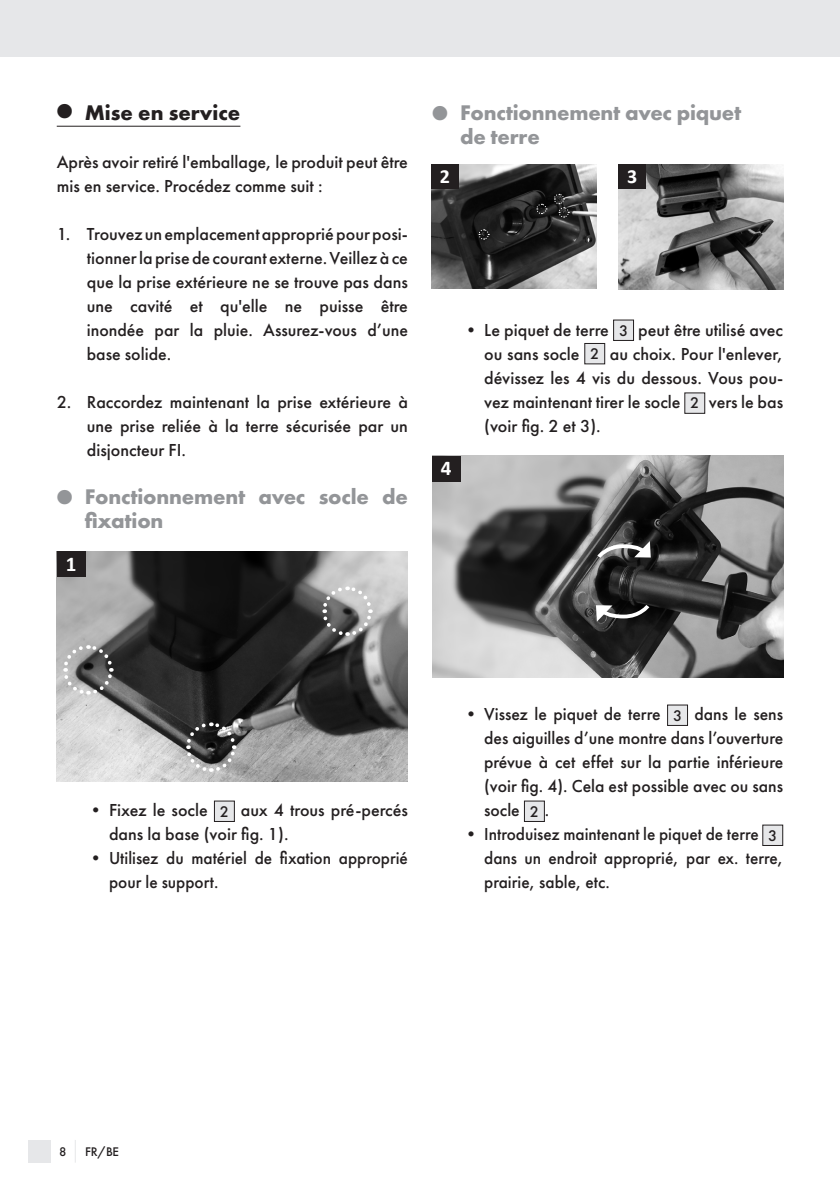
<style>
.page{position:relative;width:840px;height:1191px;background:#fff}
.page>*{position:absolute;margin:0;border:0;box-sizing:border-box;transform-origin:0 0}
._03_Subhead{font:700 22px/24px "Futura PT";letter-spacing:-.01em;color:#939598}
._01_Headline{font:700 22px "Futura PT";color:#231f20}
.t1{font:700 21px "Calibri";color:#fff}
.t2{font:700 20px "Calibri";color:#fff}
._01_Fließtext{font:500 18px/24px "Futura PT";color:#231f20;text-align:justify}
._01_Fließtext-2{font:500 18px/24px "Futura PT";color:#231f20;scale:.96 1}
._02_Fließtext{font:500 16px "Futura PT";color:#231f20}
.t3{font:500 13px "Futura PT";color:#231f20}
</style>
<div class="page">
<div style="left:0;top:0;width:839px;height:57px;background:#e6e7e9"></div>
<div style="left:28px;top:1140px;width:23px;height:22px;background:#e6e7e9"></div>
<svg style="left:75px;top:1140px;width:1px;height:22px"></svg>
<hr style="left:57px;top:126px;width:183px;height:1px;background:#231f20">
<div style="left:214px;top:801px;width:20px;height:20px;background:#e6e7e9"></div>
<div style="left:214px;top:800px;width:21px;height:22px;border:1px solid #231f20"></div>
<div style="left:613px;top:320px;width:20px;height:20px;background:#e6e7e9"></div>
<div style="left:612px;top:319px;width:21px;height:22px;border:1px solid #231f20"></div>
<div style="left:584px;top:343px;width:20px;height:21px;background:#e6e7e9"></div>
<div style="left:584px;top:343px;width:21px;height:21px;border:1px solid #231f20"></div>
<div style="left:684px;top:393px;width:20px;height:20px;background:#e6e7e9"></div>
<div style="left:667px;top:705px;width:20px;height:20px;background:#e6e7e9"></div>
<div style="left:666px;top:704px;width:21px;height:22px;border:1px solid #231f20"></div>
<div style="left:524px;top:801px;width:20px;height:20px;background:#e6e7e9"></div>
<div style="left:523px;top:800px;width:21px;height:22px;border:1px solid #231f20"></div>
<div style="left:762px;top:825px;width:20px;height:20px;background:#e6e7e9"></div>
<img style="left:431px;top:164px;width:165px;height:125px">
<div style="left:431px;top:164px;width:27px;height:25px;background:#231f20"></div>
<svg style="left:553px;top:193px;width:16px;height:25px"></svg>
<svg style="left:535px;top:203px;width:12px;height:12px"></svg>
<svg style="left:477px;top:229px;width:12px;height:11px"></svg>
<img style="left:618px;top:165px;width:165px;height:124px">
<div style="left:618px;top:164px;width:27px;height:25px;background:#231f20"></div>
<img style="left:57px;top:552px;width:350px;height:229px">
<svg style="left:184px;top:720px;width:53px;height:54px;background:#676767"></svg>
<svg style="left:61px;top:643px;width:54px;height:53px;background:#898989"></svg>
<svg style="left:320px;top:584px;width:54px;height:54px;background:#959595"></svg>
<div style="left:57px;top:552px;width:28px;height:25px;background:#231f20"></div>
<img style="left:432px;top:456px;width:350px;height:222px">
<svg style="left:594px;top:541px;width:56px;height:19px"></svg>
<svg style="left:595px;top:602px;width:56px;height:19px"></svg>
<div style="left:432px;top:456px;width:28px;height:25px;background:#231f20"></div>
<p class="_01_Headline" style="left:57px;top:98px;width:185px">● Mise en service</p>
<p class="_01_Fließtext" style="left:57px;top:150px;width:352px">Après avoir retiré l'emballage, le produit peut être mis en service. Procédez comme suit :</p>
<p class="_01_Fließtext" style="left:87px;top:222px;width:322px;text-indent:-30px">1. Trouvez un emplacement approprié pour posi&shy;tionner la prise de courant externe. Veillez à ce que la prise extérieure ne se trouve pas dans une cavité et qu'elle ne puisse être inondée par la pluie. Assurez-vous d’une base solide.</p>
<p class="_01_Fließtext" style="left:87px;top:390px;width:322px;text-indent:-30px">2. Raccordez maintenant la prise extérieure à une prise reliée à la terre sécurisée par un disjoncteur FI.</p>
<p class="_03_Subhead" style="left:85px;top:484px;width:324px;text-indent:-28px">● Fonctionnement avec socle de fixation</p>
<p class="t1" style="left:66px;top:549px;width:12px">1</p>
<p class="_03_Subhead" style="left:432px;top:100px;width:311px">● Fonctionnement avec piquet</p>
<p class="_03_Subhead" style="left:460px;top:124px;width:81px">de terre</p>
<p class="t2" style="left:440px;top:162px;width:12px">2</p>
<p class="t2" style="left:627px;top:162px;width:12px">3</p>
<p class="_01_Fließtext" style="left:462px;top:318px;width:148px">• Le piquet de terre</p>
<p class="_02_Fließtext" style="left:618px;top:320px;width:11px">3</p>
<p class="_01_Fließtext" style="left:638px;top:318px;width:146px">peut être utilisé avec</p>
<p class="_01_Fließtext" style="left:484px;top:342px;width:97px">ou sans socle</p>
<p class="_02_Fließtext" style="left:590px;top:344px;width:11px">2</p>
<p class="_01_Fließtext" style="left:484px;top:342px;width:300px;text-indent:126px">au choix. Pour l'enlever, dévissez les 4 vis du dessous. Vous pou&shy;vez maintenant tirer le socle</p>
<p class="_02_Fließtext" style="left:689px;top:393px;width:11px">2</p>
<p class="_01_Fließtext" style="left:708px;top:390px;width:76px">vers le bas</p>
<p class="t1" style="left:440px;top:453px;width:12px">4</p>
<p class="_01_Fließtext" style="left:484px;top:414px;width:118px">(voir fig. 2 et 3).</p>
<p class="_01_Fließtext" style="left:87px;top:798px;width:122px">• Fixez le socle</p>
<p class="_02_Fließtext" style="left:220px;top:801px;width:11px">2</p>
<p class="_01_Fließtext" style="left:109px;top:798px;width:300px;text-indent:132px">aux 4 trous pré-percés dans la base (voir fig. 1).</p>
<p class="_01_Fließtext" style="left:109px;top:846px;width:300px;text-indent:-22px">• Utilisez du matériel de fixation approprié pour le support.</p>
<p class="_01_Fließtext" style="left:462px;top:702px;width:200px">• Vissez le piquet de terre</p>
<p class="_02_Fließtext" style="left:672px;top:705px;width:11px">3</p>
<p class="_01_Fließtext" style="left:484px;top:702px;width:300px;text-indent:210px">dans le sens des aiguilles d’une montre dans l’ouverture prévue à cet effet sur la partie inférieure (voir fig. 4). Cela est possible avec ou sans socle</p>
<p class="_02_Fließtext" style="left:529px;top:801px;width:11px">2</p>
<p class="_01_Fließtext" style="left:544px;top:798px;width:6px">.</p>
<p class="_01_Fließtext" style="left:462px;top:822px;width:298px">• Introduisez maintenant le piquet de terre</p>
<p class="_02_Fließtext" style="left:767px;top:825px;width:11px">3</p>
<p class="_01_Fließtext-2" style="left:484px;top:846px;width:313px">dans un endroit approprié, par ex. terre, prairie, sable, etc.</p>
<p class="t3" style="left:59px;top:1144px;width:9px">8</p>
<p class="t3" style="left:85px;top:1144px;width:35px">FR/BE</p>
</div>
